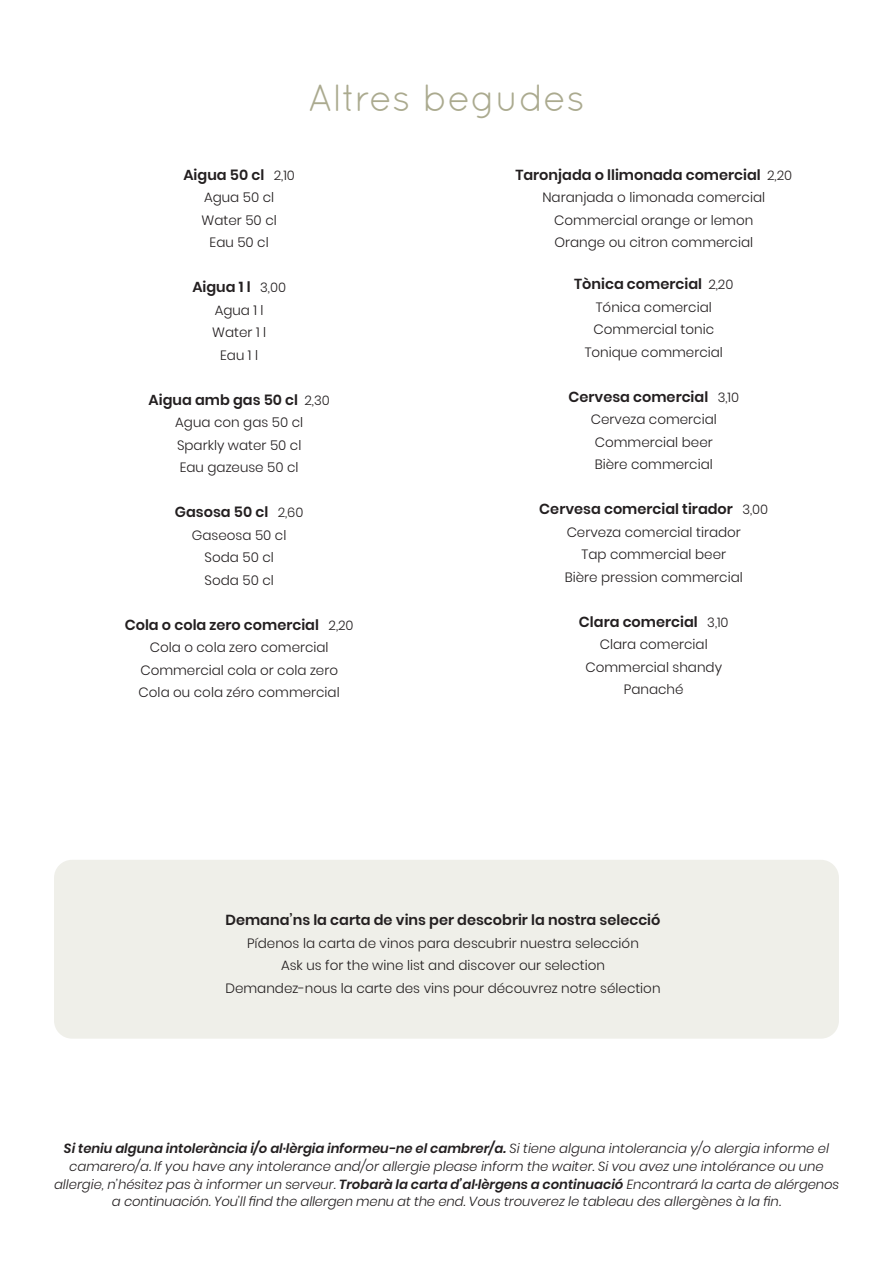
<style>
.page{position:relative;width:893px;height:1263px;background:#fff}
.page>*{position:absolute;margin:0;border:0;box-sizing:border-box;transform-origin:0 0}
.t1{font:37.95px "Quicksand";color:#abaa8f}
.t2{font:600 14.55px "Poppins";color:#231f20}
.t3{font:300 13.5px "Poppins";color:#231f20}
.t4{font:italic 300 13.2px/17.9px "Poppins";color:#231f20;text-align:center}
.s1{font-weight:300;font-size:13.2px}
.s2{font-weight:600}
</style>
<div class="page">
<div style="left:54px;top:860px;width:785px;height:179px;background:#efefe9;border-radius:18px"></div>
<p class="t1" style="left:308px;top:76px;width:279px">Altres begudes</p>
<p class="t2" style="left:183px;top:166px;width:113px">Aigua 50 cl <span class="s1">2,10</span></p>
<p class="t3" style="left:204px;top:189px;width:72px">Agua 50 cl</p>
<p class="t3" style="left:202px;top:212px;width:77px">Water 50 cl</p>
<p class="t3" style="left:210px;top:234px;width:61px">Eau 50 cl</p>
<p class="t2" style="left:192px;top:278px;width:95px">Aigua 1 l <span class="s1">3,00</span></p>
<p class="t3" style="left:215px;top:302px;width:50px">Agua 1 l</p>
<p class="t3" style="left:212px;top:324px;width:55px">Water 1 l</p>
<p class="t3" style="left:220px;top:347px;width:39px">Eau 1 l</p>
<p class="t2" style="left:149px;top:391px;width:183px">Aigua amb gas 50 cl <span class="s1">2,30</span></p>
<p class="t3" style="left:175px;top:414px;width:129px">Agua con gas 50 cl</p>
<p class="t3" style="left:177px;top:437px;width:126px">Sparkly water 50 cl</p>
<p class="t3" style="left:180px;top:459px;width:120px">Eau gazeuse 50 cl</p>
<p class="t2" style="left:175px;top:503px;width:130px">Gasosa 50 cl <span class="s1">2,60</span></p>
<p class="t3" style="left:192px;top:527px;width:96px">Gaseosa 50 cl</p>
<p class="t3" style="left:205px;top:549px;width:71px">Soda 50 cl</p>
<p class="t3" style="left:205px;top:572px;width:71px">Soda 50 cl</p>
<p class="t2" style="left:125px;top:616px;width:230px">Cola o cola zero comercial <span class="s1">2,20</span></p>
<p class="t3" style="left:150px;top:639px;width:180px">Cola o cola zero comercial</p>
<p class="t3" style="left:140px;top:662px;width:199px">Commercial cola or cola zero</p>
<p class="t3" style="left:139px;top:684px;width:203px">Cola ou cola zéro commercial</p>
<p class="t2" style="left:515px;top:166px;width:278px">Taronjada o llimonada comercial <span class="s1">2,20</span></p>
<p class="t3" style="left:542px;top:189px;width:224px">Naranjada o limonada comercial</p>
<p class="t3" style="left:554px;top:212px;width:201px">Commercial orange or lemon</p>
<p class="t3" style="left:554px;top:234px;width:200px">Orange ou citron commercial</p>
<p class="t2" style="left:574px;top:275px;width:161px">Tònica comercial <span class="s1">2,20</span></p>
<p class="t3" style="left:596px;top:299px;width:117px">Tónica comercial</p>
<p class="t3" style="left:593px;top:321px;width:122px">Commercial tonic</p>
<p class="t3" style="left:585px;top:344px;width:140px">Tonique commercial</p>
<p class="t2" style="left:568px;top:388px;width:172px">Cervesa comercial <span class="s1">3,10</span></p>
<p class="t3" style="left:591px;top:411px;width:127px">Cerveza comercial</p>
<p class="t3" style="left:595px;top:434px;width:120px">Commercial beer</p>
<p class="t3" style="left:595px;top:456px;width:119px">Bière commercial</p>
<p class="t2" style="left:539px;top:500px;width:230px">Cervesa comercial tirador <span class="s1">3,00</span></p>
<p class="t3" style="left:567px;top:524px;width:176px">Cerveza comercial tirador</p>
<p class="t3" style="left:581px;top:546px;width:146px">Tap commercial beer</p>
<p class="t3" style="left:565px;top:569px;width:179px">Bière pression commercial</p>
<p class="t2" style="left:579px;top:613px;width:151px">Clara comercial <span class="s1">3,10</span></p>
<p class="t3" style="left:600px;top:636px;width:109px">Clara comercial</p>
<p class="t3" style="left:585px;top:659px;width:138px">Commercial shandy</p>
<p class="t3" style="left:624px;top:681px;width:61px">Panaché</p>
<p class="t2" style="left:226px;top:911px;width:436px">Demana’ns la carta de vins per descobrir la nostra selecció</p>
<p class="t3" style="left:247px;top:935px;width:393px">Pídenos la carta de vinos para descubrir nuestra selección</p>
<p class="t3" style="left:281px;top:957px;width:325px">Ask us for the wine list and discover our selection</p>
<p class="t3" style="left:225px;top:980px;width:437px">Demandez-nous la carte des vins pour découvrez notre sélection</p>
<p class="t4" style="left:54px;top:1139px;width:786px"><span class="s2">Si teniu alguna intolerància i/o al·lèrgia informeu-ne el cambrer/a.</span> Si tiene alguna intolerancia y/o alergia informe el camarero/a. If you have any intolerance and/or allergie please inform the waiter. Si vou avez une intolérance ou une allergie, n’hésitez pas à informer un serveur. <span class="s2">Trobarà la carta d’al·lèrgens a continuació</span> Encontrará la carta de alérgenos a continuación. You’ll find the allergen menu at the end. Vous trouverez le tableau des allergènes à la fin.</p>
</div>
